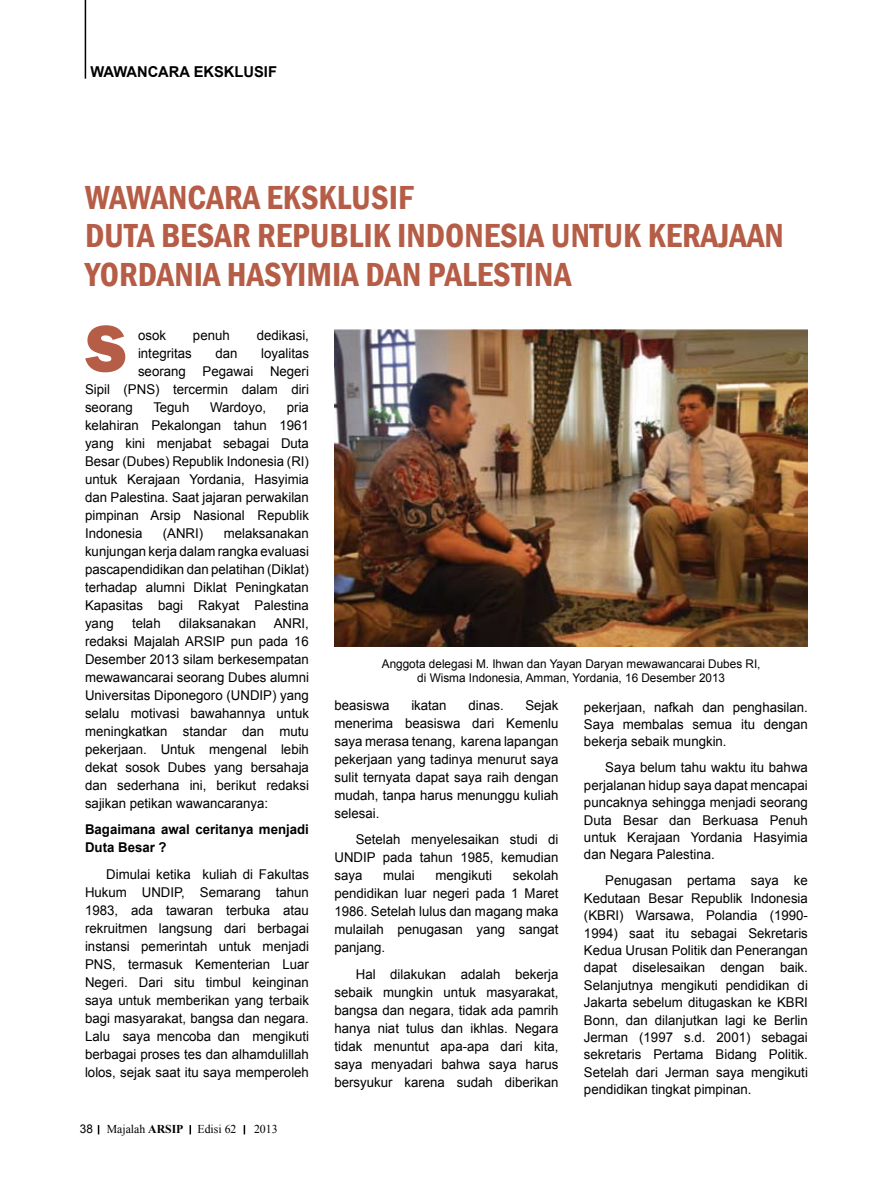
<style>
.page{position:relative;width:893px;height:1191px;background:#fff}
.page>*{position:absolute;margin:0;border:0;box-sizing:border-box;transform-origin:0 0}
.t1{font:800 68.55px "Franklin Gothic";color:#b55d46}
.t2{font:600 condensed 34.35px/38.5px "Franklin Gothic";color:#b55d46}
.t3{font:700 15px "Arial";color:#000}
.t4{font:13.5px/18px "Arial";color:#000;text-align:justify}
.t5{font:700 13.5px/18px "Arial";color:#000}
.t6{font:12px/14.4px "Arial";color:#000;text-align:center}
.t7{font:12px "Times New Roman";color:#000}
.s1{font-family:"Arial"}
.s2{font-weight:700}
</style>
<div class="page">
<img style="left:334px;top:330px;width:474px;height:316px">
<hr style="left:85px;top:0;width:1px;height:79px;background:#000">
<p class="t3" style="left:90px;top:62px;width:188px">WAWANCARA EKSKLUSIF</p>
<h2 class="t2" style="left:85px;top:177px;width:700px">WAWANCARA EKSKLUSIF<br>DUTA BESAR REPUBLIK INDONESIA UNTUK KERAJAAN<br>YORDANIA HASYIMIA DAN PALESTINA</h2>
<h1 class="t1" style="left:86px;top:304px;width:42px">S</h1>
<p class="t4" style="left:138px;top:326px;width:29px">osok</p>
<p class="t4" style="left:193px;top:326px;width:38px">penuh</p>
<p class="t4" style="left:257px;top:326px;width:54px">dedikasi,</p>
<p class="t4" style="left:138px;top:344px;width:55px">integritas</p>
<p class="t4" style="left:215px;top:344px;width:24px">dan</p>
<p class="t4" style="left:261px;top:344px;width:49px">loyalitas</p>
<p class="t4" style="left:138px;top:362px;width:172px">seorang Pegawai Negeri</p>
<p class="t4" style="left:85px;top:380px;width:225px">Sipil (PNS) tercermin dalam diri</p>
<p class="t4" style="left:85px;top:398px;width:49px">seorang</p>
<p class="t4" style="left:153px;top:398px;width:38px">Teguh</p>
<p class="t4" style="left:210px;top:398px;width:58px">Wardoyo,</p>
<p class="t4" style="left:85px;top:398px;width:225px;text-indent:202px">pria kelahiran Pekalongan tahun 1961 yang kini menjabat sebagai Duta Besar (Dubes) Republik Indonesia (RI) untuk Kerajaan Yordania, Hasyimia dan Palestina. Saat jajaran perwakilan pimpinan Arsip Nasional Republik Indonesia</p>
<p class="t4" style="left:163px;top:524px;width:42px">(ANRI)</p>
<p class="t4" style="left:85px;top:524px;width:225px;text-indent:139px">melaksanakan kunjungan kerja dalam rangka evaluasi pascapendidikan dan pelatihan (Diklat) terhadap alumni Diklat Peningkatan Kapasitas bagi Rakyat Palestina yang</p>
<p class="t4" style="left:85px;top:614px;width:225px;text-indent:189px">ANRI, redaksi Majalah ARSIP pun pada 16<br>Desember 2013 silam berkesempatan mewawancarai seorang Dubes alumni Universitas Diponegoro (UNDIP) yang selalu motivasi bawahannya untuk meningkatkan standar dan mutu pekerjaan. Untuk mengenal lebih dekat sosok Dubes yang bersahaja dan sederhana ini, berikut redaksi sajikan petikan wawancaranya:</p>
<p class="t5" style="left:85px;top:821px;width:225px">Bagaimana awal ceritanya menjadi<br>Duta Besar ?</p>
<p class="t4" style="left:85px;top:865px;width:225px;text-indent:21px">Dimulai ketika kuliah di Fakultas Hukum UNDIP, Semarang tahun 1983, ada tawaran terbuka atau rekruitmen langsung dari berbagai instansi pemerintah untuk menjadi PNS, termasuk Kementerian Luar Negeri. Dari situ timbul keinginan saya untuk memberikan yang terbaik bagi masyarakat, bangsa dan negara.<br>Lalu saya mencoba dan mengikuti berbagai proses tes dan alhamdulillah lolos, sejak saat itu saya memperoleh</p>
<p class="t4" style="left:132px;top:614px;width:30px">telah</p>
<p class="t4" style="left:179px;top:614px;width:79px">dilaksanakan</p>
<p class="t6" style="left:382px;top:657px;width:380px">Anggota delegasi M. Ihwan dan Yayan Daryan mewawancarai Dubes RI, di Wisma Indonesia, Amman, Yordania, 16 Desember 2013</p>
<p class="t4" style="left:334px;top:696px;width:225px;text-indent:191px">Sejak menerima beasiswa dari Kemenlu saya merasa tenang, karena lapangan pekerjaan yang tadinya menurut saya sulit ternyata dapat saya raih dengan mudah, tanpa harus menunggu kuliah selesai.</p>
<p class="t4" style="left:334px;top:830px;width:225px;text-indent:21px">Setelah menyelesaikan studi di UNDIP pada tahun 1985, kemudian saya</p>
<p class="t4" style="left:334px;top:696px;width:57px">beasiswa</p>
<p class="t4" style="left:411px;top:696px;width:37px">ikatan</p>
<p class="t4" style="left:468px;top:696px;width:37px">dinas.</p>
<p class="t4" style="left:584px;top:698px;width:225px;line-height:17.4px">pekerjaan, nafkah dan penghasilan.<br>Saya membalas semua itu dengan bekerja sebaik mungkin.</p>
<p class="t4" style="left:584px;top:759px;width:225px;line-height:17.4px;text-indent:21px">Saya belum tahu waktu itu bahwa perjalanan hidup saya dapat mencapai puncaknya sehingga menjadi seorang Duta Besar dan Berkuasa Penuh untuk Kerajaan Yordania Hasyimia dan Negara Palestina.</p>
<p class="t4" style="left:584px;top:872px;width:225px;line-height:17.4px;text-indent:21px">Penugasan pertama saya ke Kedutaan Besar Republik Indonesia (KBRI) Warsawa, Polandia (1990- 1994) saat itu sebagai Sekretaris Kedua Urusan Politik dan Penerangan dapat diselesaikan dengan baik.<br>Selanjutnya mengikuti pendidikan di Jakarta sebelum ditugaskan ke KBRI Bonn, dan dilanjutkan lagi ke Berlin Jerman (1997 s.d. 2001) sebagai sekretaris Pertama Bidang Politik.<br>Setelah dari Jerman saya mengikuti pendidikan tingkat pimpinan.</p>
<p class="t4" style="left:334px;top:866px;width:225px;text-indent:178px">sekolah pendidikan luar negeri pada 1 Maret 1986. Setelah lulus dan magang maka mulailah penugasan yang sangat panjang.</p>
<p class="t4" style="left:334px;top:965px;width:225px;text-indent:21px">Hal dilakukan adalah bekerja sebaik mungkin untuk masyarakat, bangsa dan negara, tidak ada pamrih hanya niat tulus dan ikhlas. Negara tidak menuntut apa-apa dari kita, saya menyadari bahwa saya harus bersyukur karena sudah diberikan</p>
<p class="t4" style="left:383px;top:866px;width:33px">mulai</p>
<p class="t4" style="left:435px;top:866px;width:58px">mengikuti</p>
<p class="t7" style="left:80px;top:1120px;width:158px"><span class="s1">38</span> Majalah <span class="s2">ARSIP</span> Edisi 62</p>
<p class="t7" style="left:254px;top:1120px;width:25px">2013</p>
</div>
